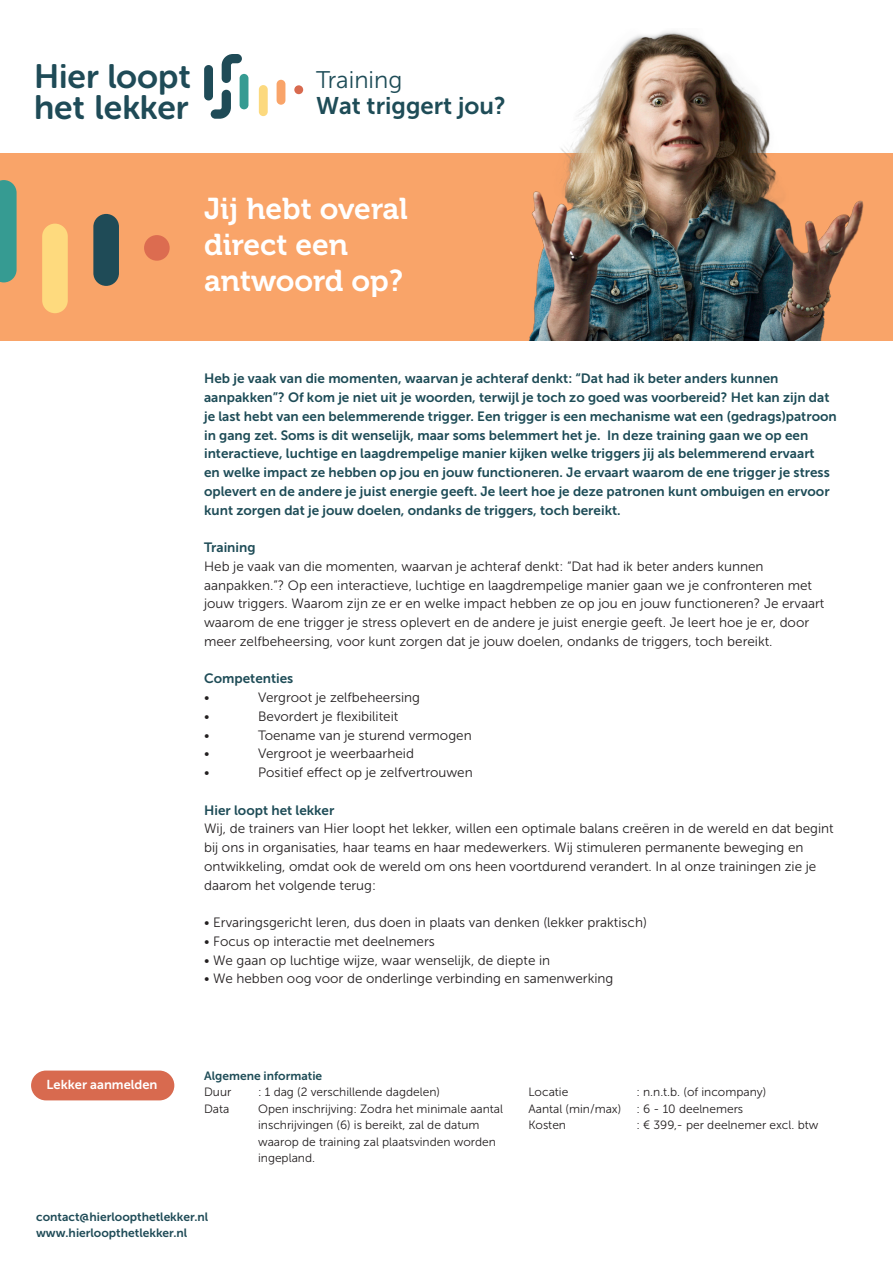
<style>
.page{position:relative;width:893px;height:1263px;background:#fff}
.page>*{position:absolute;margin:0;border:0;box-sizing:border-box;transform-origin:0 0}
.t1{font:33.75px/30.5px "Museo Sans Rounded 700";color:#1f4b57}
.t2{font:30px "Museo 700";color:#fff}
.t3{font:24px "Museo Sans 700";color:#1e4c57}
.t4{font:24px "Museo Sans 300";color:#1e4c57}
.t5{font:13.5px/18.8px "Museo Sans 300";color:#231f20}
.t6{font:13.5px/18.8px "Museo Sans 700";color:#1e4c57}
.t7{font:12.9px "Museo Sans 700";color:#fff}
.t8{font:12px/16.5px "Museo Sans 300";color:#231f20}
.t9{font:12px "Museo Sans 700";color:#1f4b57}
.t10{font:12px "Museo Sans 700";color:#1e4c57}
</style>
<div class="page">
<div style="left:240px;top:74px;width:8px;height:35px;background:#369b92;border-radius:4px"></div>
<div style="left:204px;top:65px;width:9px;height:35px;background:#1f4b57;border-radius:4px"></div>
<div style="left:259px;top:85px;width:9px;height:31px;background:#fcd97e;border-radius:4px"></div>
<div style="left:277px;top:80px;width:8px;height:25px;background:#f9a469;border-radius:4px"></div>
<div style="left:294px;top:85px;width:9px;height:9px;background:#d86a4f;border-radius:50%"></div>
<svg style="left:211px;top:90px;width:20px;height:29px"></svg>
<svg style="left:222px;top:54px;width:20px;height:29px"></svg>
<div style="left:0;top:153px;width:893px;height:187px;background:#f9a469"></div>
<div style="left:42px;top:224px;width:26px;height:89px;background:#feda7e;border-radius:13px"></div>
<div style="left:93px;top:214px;width:26px;height:72px;background:#1f4b57;border-radius:13px"></div>
<div style="left:144px;top:235px;width:26px;height:26px;background:#dc6c50;border-radius:50%"></div>
<svg style="left:0;top:180px;width:17px;height:102px"></svg>
<img style="left:529px;top:31px;width:335px;height:309px">
<div style="left:31px;top:1070px;width:143px;height:30px;background:#d86a4f;border-radius:15px"></div>
<h1 class="t1" style="left:34px;top:61px;width:158px">Hier loopt het lekker</h1>
<p class="t4" style="left:316px;top:67px;width:88px">Training</p>
<p class="t3" style="left:316px;top:92px;width:191px">Wat triggert jou?</p>
<p class="t2" style="left:204px;top:192px;width:205px">Jij hebt overal</p>
<p class="t2" style="left:204px;top:228px;width:146px">direct een</p>
<p class="t2" style="left:204px;top:264px;width:201px">antwoord op?</p>
<p class="t6" style="left:204px;top:369px;width:634px">Heb je vaak van die momenten, waarvan je achteraf denkt: “Dat had ik beter anders kunnen aanpakken”? Of kom je niet uit je woorden, terwijl je toch zo goed was voorbereid? Het kan zijn dat je last hebt van een belemmerende trigger. Een trigger is een mechanisme wat een (gedrags)patroon in gang zet. Soms is dit wenselijk, maar soms belemmert het je. In deze training gaan we op een interactieve, luchtige en laagdrempelige manier kijken welke triggers jij als belemmerend ervaart<br>en welke impact ze hebben op jou en jouw functioneren. Je ervaart waarom de ene trigger je stress oplevert en de andere je juist energie geeft. Je leert hoe je deze patronen kunt ombuigen en ervoor kunt zorgen dat je jouw doelen, ondanks de triggers, toch bereikt.</p>
<p class="t6" style="left:204px;top:538px;width:53px">Training</p>
<p class="t5" style="left:204px;top:557px;width:622px">Heb je vaak van die momenten, waarvan je achteraf denkt: “Dat had ik beter anders kunnen aanpakken.”? Op een interactieve, luchtige en laagdrempelige manier gaan we je confronteren met jouw triggers. Waarom zijn ze er en welke impact hebben ze op jou en jouw functioneren? Je ervaart waarom de ene trigger je stress oplevert en de andere je juist energie geeft. Je leert hoe je er, door meer zelfbeheersing, voor kunt zorgen dat je jouw doelen, ondanks de triggers, toch bereikt.</p>
<p class="t6" style="left:204px;top:669px;width:91px">Competenties</p>
<p class="t5" style="left:204px;top:688px;width:7px">•</p>
<p class="t5" style="left:258px;top:688px;width:163px">Vergroot je zelfbeheersing</p>
<p class="t5" style="left:204px;top:707px;width:7px">•</p>
<p class="t5" style="left:258px;top:707px;width:142px">Bevordert je flexibiliteit</p>
<p class="t5" style="left:204px;top:726px;width:7px">•</p>
<p class="t5" style="left:258px;top:726px;width:215px">Toename van je sturend vermogen</p>
<p class="t5" style="left:204px;top:744px;width:7px">•</p>
<p class="t5" style="left:258px;top:744px;width:157px">Vergroot je weerbaarheid</p>
<p class="t5" style="left:204px;top:763px;width:7px">•</p>
<p class="t5" style="left:258px;top:763px;width:216px">Positief effect op je zelfvertrouwen</p>
<p class="t6" style="left:204px;top:800px;width:132px">Hier loopt het lekker</p>
<p class="t5" style="left:204px;top:819px;width:631px">Wij, de trainers van Hier loopt het lekker, willen een optimale balans creëren in de wereld en dat begint bij ons in organisaties, haar teams en haar medewerkers. Wij stimuleren permanente beweging en ontwikkeling, omdat ook de wereld om ons heen voortdurend verandert. In al onze trainingen zie je daarom het volgende terug:</p>
<p class="t5" style="left:204px;top:913px;width:444px">• Ervaringsgericht leren, dus doen in plaats van denken (lekker praktisch)</p>
<p class="t5" style="left:204px;top:932px;width:232px">• Focus op interactie met deelnemers</p>
<p class="t5" style="left:204px;top:951px;width:348px">• We gaan op luchtige wijze, waar wenselijk, de diepte in</p>
<p class="t5" style="left:204px;top:969px;width:411px">• We hebben oog voor de onderlinge verbinding en samenwerking</p>
<p class="t7" style="left:47px;top:1077px;width:112px">Lekker aanmelden</p>
<p class="t10" style="left:204px;top:1069px;width:120px">Algemene informatie</p>
<p class="t8" style="left:204px;top:1084px;width:29px">Duur</p>
<p class="t8" style="left:258px;top:1084px;width:183px">: 1 dag (2 verschillende dagdelen)</p>
<p class="t8" style="left:204px;top:1100px;width:27px">Data</p>
<p class="t8" style="left:258px;top:1100px;width:247px">Open inschrijving: Zodra het minimale aantal inschrijvingen (6) is bereikt, zal de datum waarop de training zal plaatsvinden worden ingepland.</p>
<p class="t8" style="left:528px;top:1084px;width:41px">Locatie</p>
<p class="t8" style="left:636px;top:1084px;width:131px">: n.n.t.b. (of incompany)</p>
<p class="t8" style="left:528px;top:1100px;width:94px">Aantal (min/max)</p>
<p class="t8" style="left:636px;top:1100px;width:108px">: 6 - 10 deelnemers</p>
<p class="t8" style="left:528px;top:1117px;width:39px">Kosten</p>
<p class="t8" style="left:636px;top:1117px;width:183px">: € 399,- per deelnemer excl. btw</p>
<p class="t9" style="left:36px;top:1210px;width:174px">contact@hierloopthetlekker.nl</p>
<p class="t9" style="left:36px;top:1226px;width:153px">www.hierloopthetlekker.nl</p>
</div>
